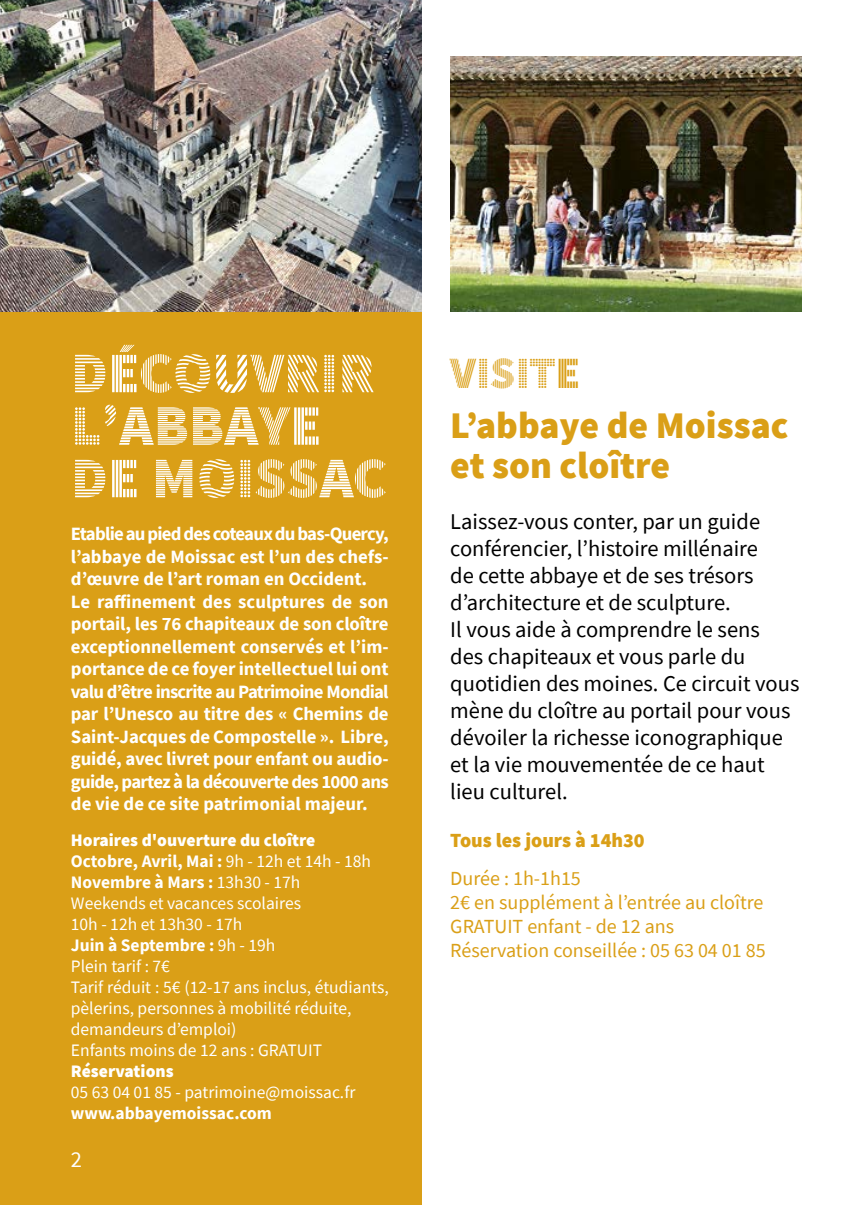
<style>
.page{position:relative;width:851px;height:1205px;background:#fff}
.page>*{position:absolute;margin:0;border:0;box-sizing:border-box;transform-origin:0 0}
.t1{font:900 57.5px/52.5px "Source Sans Pro DISPLAYV2";color:#fff}
.t2{font:900 45px "Source Sans Pro DISPLAYV2";color:#da9f17}
.t3{font:900 37.5px/40px "Source Sans Pro";color:#da9f17}
.t4{font:22.5px/27px "Source Sans Pro";color:#000}
.t5{font:22.5px "Source Sans Pro";color:#fff}
.t6{font:20px/24px "Source Sans Pro";color:#da9f17}
.t7{font:900 20px "Source Sans Pro";color:#da9f17}
.t8{font:700 18.75px/22.5px "Source Sans Pro";letter-spacing:-.01em;color:#fff}
.t9{font:17.5px/21px "Source Sans Pro";color:#fff}
.t10{font:700 17.5px "Source Sans Pro";color:#fff}
.t11{font:900 17.5px "Source Sans Pro";color:#fff}
.s1{font-weight:900}
.s2{font-weight:700}
</style>
<div class="page">
<div style="left:0;top:0;width:422px;height:1205px;background:#da9f17"></div>
<img style="left:0;top:0;width:422px;height:312px">
<img style="left:450px;top:57px;width:351px;height:255px">
<h1 class="t1" style="left:71px;top:349px;width:317px">DÉCOUVRIR<br>L’ABBAYE<br>DE MOISSAC</h1>
<p class="t8" style="left:71px;top:522px;width:319px">Etablie au pied des coteaux du bas-Quercy, l’abbaye de Moissac est l’un des chefs&shy;d’œuvre de l’art roman en Occident.<br>Le raffinement des sculptures de son portail, les 76 chapiteaux de son cloître exceptionnellement conservés et l’im&shy;portance de ce foyer intellectuel lui ont valu d’être inscrite au Patrimoine Mondial par l’Unesco au titre des « Chemins de Saint-Jacques de Compostelle ». Libre, guidé, avec livret pour enfant ou audio&shy;guide, partez à la découverte des 1000 ans de vie de ce site patrimonial majeur.</p>
<p class="t9" style="left:71px;top:829px;width:319px"><span class="s1">Horaires d'ouverture du cloître<br></span><span class="s2">Octobre, Avril, Mai :</span> 9h - 12h et 14h - 18h<br><span class="s2">Novembre à Mars :</span> 13h30 - 17h<br>Weekends et vacances scolaires<br>10h - 12h et 13h30 - 17h<br><span class="s2">Juin à Septembre :</span> 9h - 19h<br>Plein tarif : 7€<br>Tarif réduit : 5€ (12-17 ans inclus, étudiants, pèlerins, personnes à mobilité réduite, demandeurs d’emploi)<br>Enfants moins de 12 ans : GRATUIT</p>
<p class="t11" style="left:71px;top:1058px;width:104px">Réservations</p>
<p class="t9" style="left:71px;top:1081px;width:286px">05 63 04 01 85 - patrimoine@moissac.fr</p>
<p class="t10" style="left:71px;top:1101px;width:202px">www.abbayemoissac.com</p>
<p class="t5" style="left:71px;top:1145px;width:13px">2</p>
<h2 class="t2" style="left:450px;top:350px;width:131px">VISITE</h2>
<h3 class="t3" style="left:450px;top:405px;width:339px">L’abbaye de Moissac et son cloître</h3>
<p class="t4" style="left:450px;top:508px;width:350px">Laissez-vous conter, par un guide conférencier, l’histoire millénaire<br>de cette abbaye et de ses trésors d’architecture et de sculpture.<br>Il vous aide à comprendre le sens<br>des chapiteaux et vous parle du quotidien des moines. Ce circuit vous mène du cloître au portail pour vous dévoiler la richesse iconographique et la vie mouvementée de ce haut lieu culturel.</p>
<p class="t7" style="left:450px;top:827px;width:196px">Tous les jours à 14h30</p>
<p class="t6" style="left:450px;top:867px;width:317px">Durée : 1h-1h15<br>2€ en supplément à l’entrée au cloître<br>GRATUIT enfant - de 12 ans<br>Réservation conseillée : 05 63 04 01 85</p>
</div>
